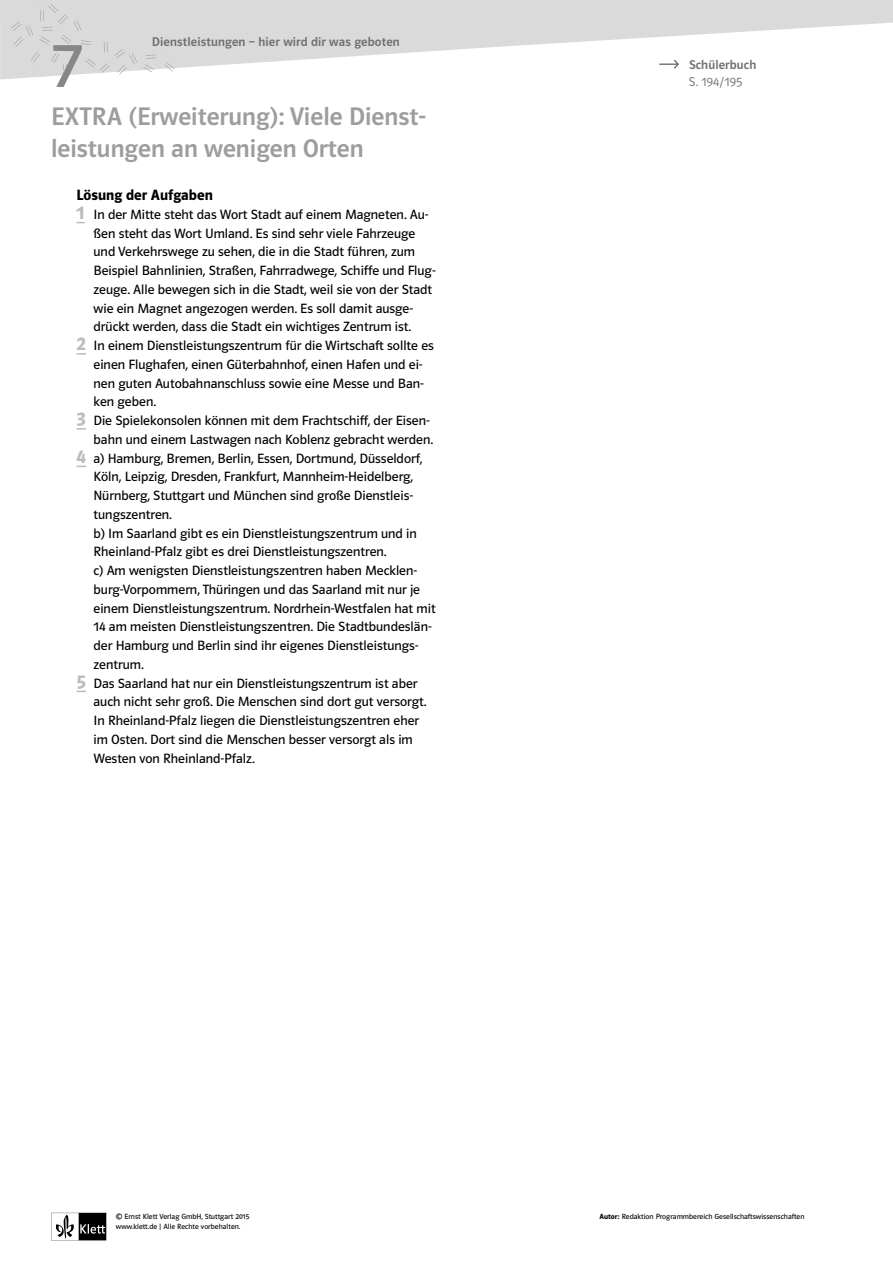
<style>
.page{position:relative;width:893px;height:1263px;background:#fff}
.page>*{position:absolute;margin:0;border:0;box-sizing:border-box;transform-origin:0 0}
.mav_kapitelziffer{font:67.5px "Polo 22 K Buch";color:#878787}
.mav_kapitelüberschri{font:25.5px/31.5px "Polo ST11 K Krftg";color:#9d9d9c}
.mav_hauptüberschrift{font:15px "Polo ST11 K Hfett";color:#000}
.mav_aufgaben_antwort{font:13.5px/18.8px "Polo ST11 K Buch";color:#000}
.mav_kolumnentitel{font:12.75px "Polo ST11 K Krftg";letter-spacing:.01em;color:#706f6f}
.mav_kolumnentitel_le{font:12.75px "Polo ST11 K Leicht";letter-spacing:.01em;color:#706f6f}
.PDF{font:7.5px "Polo ST11 K Buch";color:#000}
.s1{font-family:"Polo ST11 K Hfett";font-size:19.5px;color:#bcbcbc}
.s2{font-family:"Polo ST11 K Hfett"}
</style>
<div class="page">
<svg style="left:0;top:0;width:893px;height:80px;fill:#dadada"></svg>
<svg style="left:0;top:0;width:1px;height:22px"></svg>
<svg style="left:11px;top:4px;width:126px;height:71px;background:#d8d8d8"></svg>
<svg style="left:143px;top:55px;width:13px;height:17px"></svg>
<svg style="left:165px;top:62px;width:10px;height:10px"></svg>
<svg style="left:77px;top:353px;width:9px;height:2px"></svg>
<svg style="left:77px;top:428px;width:9px;height:2px"></svg>
<svg style="left:659px;top:60px;width:20px;height:9px"></svg>
<svg style="left:51px;top:1213px;width:55px;height:27px"></svg>
<p class="mav_kapitelziffer" style="left:51px;top:29px;width:32px">7</p>
<p class="mav_kolumnentitel" style="left:152px;top:35px;width:250px">Dienstleistungen – hier wird dir was geboten</p>
<p class="mav_kapitelüberschri" style="left:51px;top:101px;width:376px">EXTRA (Erweiterung): Viele Dienst&shy;leistungen an wenigen Orten</p>
<p class="mav_hauptüberschrift" style="left:77px;top:187px;width:138px">Lösung der Aufgaben</p>
<p class="mav_aufgaben_antwort" style="left:94px;top:205px;width:343px;text-indent:-17px"><span class="s1">1</span> In der Mitte steht das Wort Stadt auf einem Magneten. Au&shy;ßen steht das Wort Umland. Es sind sehr viele Fahrzeuge und Verkehrswege zu sehen, die in die Stadt führen, zum Beispiel Bahnlinien, Straßen, Fahrradwege, Schiffe und Flug&shy;zeuge. Alle bewegen sich in die Stadt, weil sie von der Stadt wie ein Magnet angezogen werden. Es soll damit ausge&shy;drückt werden, dass die Stadt ein wichtiges Zentrum ist.</p>
<p class="mav_aufgaben_antwort" style="left:94px;top:336px;width:342px;text-indent:-17px"><span class="s1">2</span> In einem Dienstleistungszentrum für die Wirtschaft sollte es einen Flughafen, einen Güterbahnhof, einen Hafen und ei&shy;nen guten Autobahnanschluss sowie eine Messe und Ban&shy;ken geben.</p>
<p class="mav_aufgaben_antwort" style="left:77px;top:411px;width:358px;text-align:right"><span class="s1">3</span> Die Spielekonsolen können mit dem Frachtschiff, der Eisen&shy;bahn und einem Lastwagen nach Koblenz gebracht werden.</p>
<p class="mav_aufgaben_antwort" style="left:94px;top:449px;width:331px;text-indent:-17px"><span class="s1">4</span> a) Hamburg, Bremen, Berlin, Essen, Dortmund, Düsseldorf, Köln, Leipzig, Dresden, Frankfurt, Mannheim-Heidelberg, Nürnberg, Stuttgart und München sind große Dienstleis&shy;tungszentren.</p>
<p class="mav_aufgaben_antwort" style="left:94px;top:524px;width:325px">b) Im Saarland gibt es ein Dienstleistungszentrum und in<br>Rheinland-Pfalz gibt es drei Dienstleistungszentren.</p>
<p class="mav_aufgaben_antwort" style="left:94px;top:561px;width:344px">c) Am wenigsten Dienstleistungszentren haben Mecklen&shy;burg-Vorpommern, Thüringen und das Saarland mit nur je einem Dienstleistungszentrum. Nordrhein-Westfalen hat mit 14 am meisten Dienstleistungszentren. Die Stadtbundeslän&shy;der Hamburg und Berlin sind ihr eigenes Dienstleistungs&shy;zentrum.</p>
<p class="mav_aufgaben_antwort" style="left:94px;top:674px;width:334px;text-indent:-17px"><span class="s1">5</span> Das Saarland hat nur ein Dienstleistungszentrum ist aber auch nicht sehr groß. Die Menschen sind dort gut versorgt.<br>In Rheinland-Pfalz liegen die Dienstleistungszentren eher im Osten. Dort sind die Menschen besser versorgt als im Westen von Rheinland-Pfalz.</p>
<p class="mav_kolumnentitel" style="left:689px;top:57px;width:69px">Schülerbuch</p>
<p class="mav_kolumnentitel_le" style="left:689px;top:75px;width:55px">S. 194/195</p>
<p class="PDF" style="left:116px;top:1212px;width:135px">© Ernst Klett Verlag GmbH, Stuttgart 2015</p>
<p class="PDF" style="left:116px;top:1222px;width:126px">www.klett.de | Alle Rechte vorbehalten.</p>
<p class="PDF" style="left:600px;top:1212px;width:206px"><span class="s2">Autor:</span> Redaktion Programmbereich Gesellschaftswissenschaften</p>
</div>
